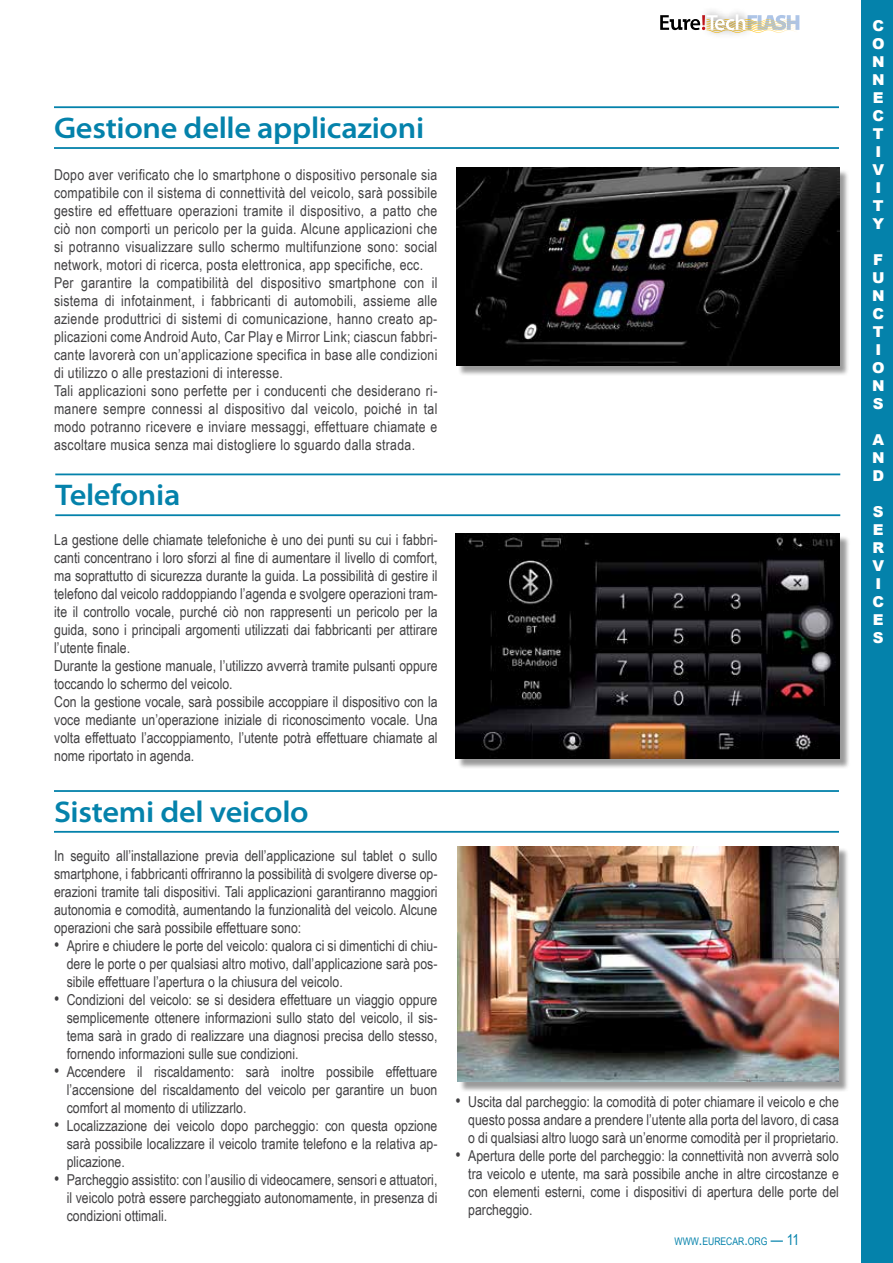
<style>
.page{position:relative;width:893px;height:1263px;background:#fff}
.page>*{position:absolute;margin:0;border:0;box-sizing:border-box;transform-origin:0 0}
.t1{font:600 semi-expanded 30px "Myriad Pro";letter-spacing:-.01em;color:#0482ab}
.t2{font:15px/18px "Arial Narrow";color:#414042;text-align:justify}
.t3{font:15px/18px "Arial Narrow";letter-spacing:.02em;color:#414042}
.t4{font:900 15px/18px "Arial";color:#fff}
.t5{font:10.5px "Arial Narrow";color:#0482ab}
.s1{font-size:18px}
.s2{font-size:15px}
</style>
<div class="page">
<svg style="left:660px;top:14px;width:139px;height:19px"></svg>
<div style="left:862px;top:0;width:31px;height:1263px;background:#0482ab"></div>
<hr style="left:54px;top:106px;width:785px;height:2px;background:#0482ab">
<hr style="left:54px;top:147px;width:785px;height:2px;background:#0482ab">
<div style="left:458px;top:169px;width:392px;height:207px;background:#000;opacity:.4"></div>
<img style="left:456px;top:168px;width:383px;height:198px">
<hr style="left:55px;top:473px;width:785px;height:2px;background:#0482ab">
<hr style="left:55px;top:514px;width:785px;height:2px;background:#0482ab">
<div style="left:457px;top:535px;width:393px;height:234px;background:#000;opacity:.4"></div>
<img style="left:456px;top:534px;width:384px;height:225px">
<hr style="left:54px;top:790px;width:785px;height:2px;background:#0482ab">
<hr style="left:54px;top:831px;width:785px;height:2px;background:#0482ab">
<div style="left:459px;top:847px;width:390px;height:245px;background:#000;opacity:.4"></div>
<img style="left:458px;top:846px;width:381px;height:236px">
<h1 class="t1" style="left:54px;top:111px;width:372px">Gestione delle applicazioni</h1>
<p class="t3" style="left:54px;top:165px;width:385px">Dopo aver verificato che lo smartphone o dispositivo personale sia compatibile con il sistema di connettività del veicolo, sarà possibile gestire ed effettuare operazioni tramite il dispositivo, a patto che ciò non comporti un pericolo per la guida. Alcune applicazioni che si potranno visualizzare sullo schermo multifunzione sono: social network, motori di ricerca, posta elettronica, app specifiche, ecc.<br>Per garantire la compatibilità del dispositivo smartphone con il sistema di infotainment, i fabbricanti di automobili, assieme alle aziende produttrici di sistemi di comunicazione, hanno creato ap&shy;plicazioni come Android Auto, Car Play e Mirror Link; ciascun fabbri&shy;cante lavorerà con un’applicazione specifica in base alle condizioni di utilizzo o alle prestazioni di interesse.<br>Tali applicazioni sono perfette per i conducenti che desiderano ri&shy;manere sempre connessi al dispositivo dal veicolo, poiché in tal modo potranno ricevere e inviare messaggi, effettuare chiamate e ascoltare musica senza mai distogliere lo sguardo dalla strada.</p>
<h1 class="t1" style="left:55px;top:478px;width:127px">Telefonia</h1>
<p class="t2" style="left:54px;top:530px;width:385px;text-align:left">La gestione delle chiamate telefoniche è uno dei punti su cui i fabbri&shy;canti concentrano i loro sforzi al fine di aumentare il livello di comfort, ma soprattutto di sicurezza durante la guida. La possibilità di gestire il telefono dal veicolo raddoppiando l’agenda e svolgere operazioni tram&shy;ite il controllo vocale, purché ciò non rappresenti un pericolo per la guida, sono i principali argomenti utilizzati dai fabbricanti per attirare l’utente finale.<br>Durante la gestione manuale, l’utilizzo avverrà tramite pulsanti oppure toccando lo schermo del veicolo.<br>Con la gestione vocale, sarà possibile accoppiare il dispositivo con la voce mediante un’operazione iniziale di riconoscimento vocale. Una volta effettuato l’accoppiamento, l’utente potrà effettuare chiamate al nome riportato in agenda.</p>
<h1 class="t1" style="left:54px;top:795px;width:256px">Sistemi del veicolo</h1>
<p class="t2" style="left:54px;top:846px;width:385px">In seguito all’installazione previa dell’applicazione sul tablet o sullo smartphone, i fabbricanti offriranno la possibilità di svolgere diverse op&shy;erazioni tramite tali dispositivi. Tali applicazioni garantiranno maggiori autonomia e comodità, aumentando la funzionalità del veicolo. Alcune operazioni che sarà possibile effettuare sono:</p>
<p class="t2" style="left:67px;top:936px;width:372px;text-indent:-13px"><span class="s1">•</span> Aprire e chiudere le porte del veicolo: qualora ci si dimentichi di chiu&shy;dere le porte o per qualsiasi altro motivo, dall’applicazione sarà pos&shy;sibile effettuare l’apertura o la chiusura del veicolo.</p>
<p class="t2" style="left:67px;top:990px;width:372px;text-indent:-13px"><span class="s1">•</span> Condizioni del veicolo: se si desidera effettuare un viaggio oppure semplicemente ottenere informazioni sullo stato del veicolo, il sis&shy;tema sarà in grado di realizzare una diagnosi precisa dello stesso, fornendo informazioni sulle sue condizioni.</p>
<p class="t2" style="left:67px;top:1062px;width:372px;text-indent:-13px"><span class="s1">•</span> Accendere il riscaldamento: sarà inoltre possibile effettuare l’accensione del riscaldamento del veicolo per garantire un buon comfort al momento di utilizzarlo.</p>
<p class="t2" style="left:67px;top:1116px;width:372px;text-indent:-13px"><span class="s1">•</span> Localizzazione dei veicolo dopo parcheggio: con questa opzione sarà possibile localizzare il veicolo tramite telefono e la relativa ap&shy;plicazione.</p>
<p class="t2" style="left:67px;top:1170px;width:372px;text-indent:-13px"><span class="s1">•</span> Parcheggio assistito: con l’ausilio di videocamere, sensori e attuatori, il veicolo potrà essere parcheggiato autonomamente, in presenza di condizioni ottimali.</p>
<p class="t2" style="left:468px;top:1092px;width:372px;text-indent:-13px"><span class="s1">•</span> Uscita dal parcheggio: la comodità di poter chiamare il veicolo e che questo possa andare a prendere l’utente alla porta del lavoro, di casa o di qualsiasi altro luogo sarà un’enorme comodità per il proprietario.</p>
<p class="t2" style="left:468px;top:1146px;width:372px;text-indent:-13px"><span class="s1">•</span> Apertura delle porte del parcheggio: la connettività non avverrà solo tra veicolo e utente, ma sarà possibile anche in altre circostanze e con elementi esterni, come i dispositivi di apertura delle porte del parcheggio.</p>
<p class="t5" style="left:675px;top:1233px;width:126px">WWW<span class="s2">.</span>EURECAR<span class="s2">.</span>ORG <span class="s2">— 11</span></p>
<p class="t4" style="left:872px;top:16px;width:14px">C<br>O<br>N<br>N<br>E<br>C<br>T<br>I<br>V<br>I<br>T<br>Y</p>
<p class="t4" style="left:872px;top:250px;width:14px">F<br>U<br>N<br>C<br>T<br>I<br>O<br>N<br>S</p>
<p class="t4" style="left:872px;top:430px;width:14px;text-align:justify">A N D</p>
<p class="t4" style="left:872px;top:502px;width:13px">S<br>E<br>R<br>V<br>I<br>C<br>E<br>S</p>
</div>
